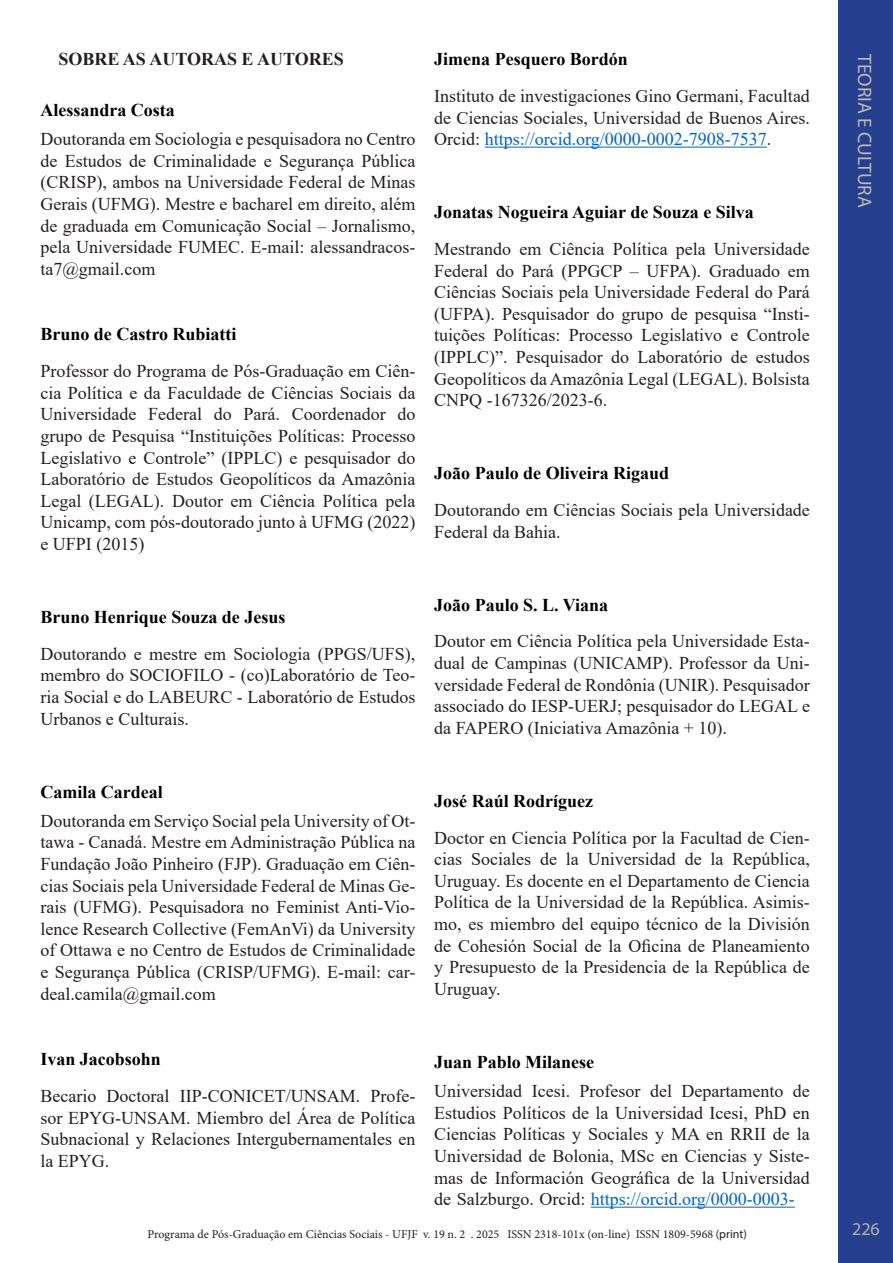
<style>
.page{position:relative;width:893px;height:1263px;background:#fff}
.page>*{position:absolute;margin:0;border:0;box-sizing:border-box;transform-origin:0 0}
.t1{font:19.5px "Myriad Pro";color:#bcbab6}
.Normal__Web{font:18px/21.6px "Times New Roman";color:#231f20;text-align:justify}
.Footnote_text{font:18px/21.6px "Times New Roman";color:#231f20;text-align:justify}
.Normal__Web-2{font:700 18px "Times New Roman";color:#000}
.t2{font:700 18px "Times New Roman";color:#231f20}
.t3{font:18px "Myriad Pro";color:#b5b2ad}
.t4{font:12px "Minion Pro";color:#231f20}
.s1{color:#0563c1}
.s2{font-family:"Myriad Pro"}
</style>
<div class="page">
<div style="left:839px;top:0;width:54px;height:1263px;background:#253f8e"></div>
<hr style="left:485px;top:147px;width:282px;height:1px;background:#0563c1">
<hr style="left:591px;top:1207px;width:204px;height:1px;background:#0563c1">
<p class="t2" style="left:58px;top:46px;width:287px">SOBRE AS AUTORAS E AUTORES</p>
<p class="Normal__Web-2" style="left:40px;top:97px;width:136px">Alessandra Costa</p>
<p class="Footnote_text" style="left:40px;top:128px;width:377px">Doutoranda em Sociologia e pesquisadora no Centro de Estudos de Criminalidade e Segurança Pública (CRISP), ambos na Universidade Federal de Minas Gerais (UFMG). Mestre e bacharel em direito, além de graduada em Comunicação Social – Jornalismo, pela Universidade FUMEC. E-mail: alessandracos&shy;ta7@gmail.com</p>
<p class="Normal__Web-2" style="left:40px;top:321px;width:198px">Bruno de Castro Rubiatti</p>
<p class="Normal__Web" style="left:40px;top:360px;width:377px">Professor do Programa de Pós-Graduação em Ciên&shy;cia Política e da Faculdade de Ciências Sociais da Universidade Federal do Pará. Coordenador do grupo de Pesquisa “Instituições Políticas: Processo Legislativo e Controle” (IPPLC) e pesquisador do Laboratório de Estudos Geopolíticos da Amazônia Legal (LEGAL). Doutor em Ciência Política pela Unicamp, com pós-doutorado junto à UFMG (2022) e UFPI (2015)</p>
<p class="Normal__Web-2" style="left:40px;top:604px;width:247px">Bruno Henrique Souza de Jesus</p>
<p class="Normal__Web" style="left:40px;top:642px;width:377px">Doutorando e mestre em Sociologia (PPGS/UFS), membro do SOCIOFILO - (co)Laboratório de Teo&shy;ria Social e do LABEURC - Laboratório de Estudos Urbanos e Culturais.</p>
<p class="Normal__Web-2" style="left:434px;top:46px;width:195px">Jimena Pesquero Bordón</p>
<p class="Normal__Web" style="left:434px;top:85px;width:377px">Instituto de investigaciones Gino Germani, Facultad de Ciencias Sociales, Universidad de Buenos Aires.<br>Orcid: <span class="s1">https://orcid.org/0000-0002-7908-7537</span>.</p>
<p class="Normal__Web-2" style="left:434px;top:199px;width:321px">Jonatas Nogueira Aguiar de Souza e Silva</p>
<p class="Normal__Web" style="left:434px;top:238px;width:377px">Mestrando em Ciência Política pela Universidade Federal do Pará (PPGCP – UFPA). Graduado em Ciências Sociais pela Universidade Federal do Pará (UFPA). Pesquisador do grupo de pesquisa “Insti&shy;tuições Políticas: Processo Legislativo e Controle (IPPLC)”. Pesquisador do Laboratório de estudos Geopolíticos da Amazônia Legal (LEGAL). Bolsista CNPQ -167326/2023-6.</p>
<p class="Normal__Web-2" style="left:434px;top:460px;width:237px">João Paulo de Oliveira Rigaud</p>
<p class="Normal__Web" style="left:434px;top:499px;width:377px">Doutorando em Ciências Sociais pela Universidade<br>Federal da Bahia.</p>
<p class="Normal__Web-2" style="left:434px;top:592px;width:176px">João Paulo S. L. Viana</p>
<p class="Normal__Web" style="left:434px;top:630px;width:377px">Doutor em Ciência Política pela Universidade Esta&shy;dual de Campinas (UNICAMP). Professor da Uni&shy;versidade Federal de Rondônia (UNIR). Pesquisador associado do IESP-UERJ; pesquisador do LEGAL e da FAPERO (Iniciativa Amazônia + 10).</p>
<p class="Normal__Web-2" style="left:40px;top:779px;width:124px">Camila Cardeal</p>
<p class="Footnote_text" style="left:40px;top:809px;width:377px">Doutoranda em Serviço Social pela University of Ot&shy;tawa - Canadá. Mestre em Administração Pública na Fundação João Pinheiro (FJP). Graduação em Ciên&shy;cias Sociais pela Universidade Federal de Minas Ge&shy;rais (UFMG). Pesquisadora no Feminist Anti-Vio&shy;lence Research Collective (FemAnVi) da University of Ottawa e no Centro de Estudos de Criminalidade e Segurança Pública (CRISP/UFMG). E-mail: car&shy;deal.camila@gmail.com</p>
<p class="Normal__Web-2" style="left:434px;top:788px;width:160px">José Raúl Rodríguez</p>
<p class="Normal__Web" style="left:434px;top:826px;width:377px">Doctor en Ciencia Política por la Facultad de Cien&shy;cias Sociales de la Universidad de la República, Uruguay. Es docente en el Departamento de Ciencia Política de la Universidad de la República. Asimis&shy;mo, es miembro del equipo técnico de la División de Cohesión Social de la Oficina de Planeamiento y Presupuesto de la Presidencia de la República de Uruguay.</p>
<p class="Normal__Web-2" style="left:40px;top:1046px;width:122px">Ivan Jacobsohn</p>
<p class="Normal__Web" style="left:40px;top:1084px;width:377px">Becario Doctoral IIP-CONICET/UNSAM. Profe&shy;sor EPYG-UNSAM. Miembro del Área de Política Subnacional y Relaciones Intergubernamentales en la EPYG.</p>
<p class="Normal__Web-2" style="left:434px;top:1049px;width:162px">Juan Pablo Milanese</p>
<p class="Footnote_text" style="left:434px;top:1080px;width:377px">Universidad Icesi. Profesor del Departamento de Estudios Políticos de la Universidad Icesi, PhD en Ciencias Políticas y Sociales y MA en RRII de la Universidad de Bolonia, MSc en Ciencias y Siste&shy;mas de Información Geográfica de la Universidad de Salzburgo. Orcid: <span class="s1">https://orcid.org/0000-0003-</span></p>
<p class="t4" style="left:147px;top:1226px;width:601px">Programa de Pós-Graduação em Ciências Sociais - UFJF v. 19 n. 2 . 2025 ISSN 2318-101x (on-line) ISSN 1809-5968 <span class="s2">(print)</span></p>
<p class="t1" style="left:877px;top:54px;width:155px;rotate:90deg">TEORIA E CULTURA</p>
<p class="t3" style="left:852px;top:1218px;width:29px">226</p>
</div>
